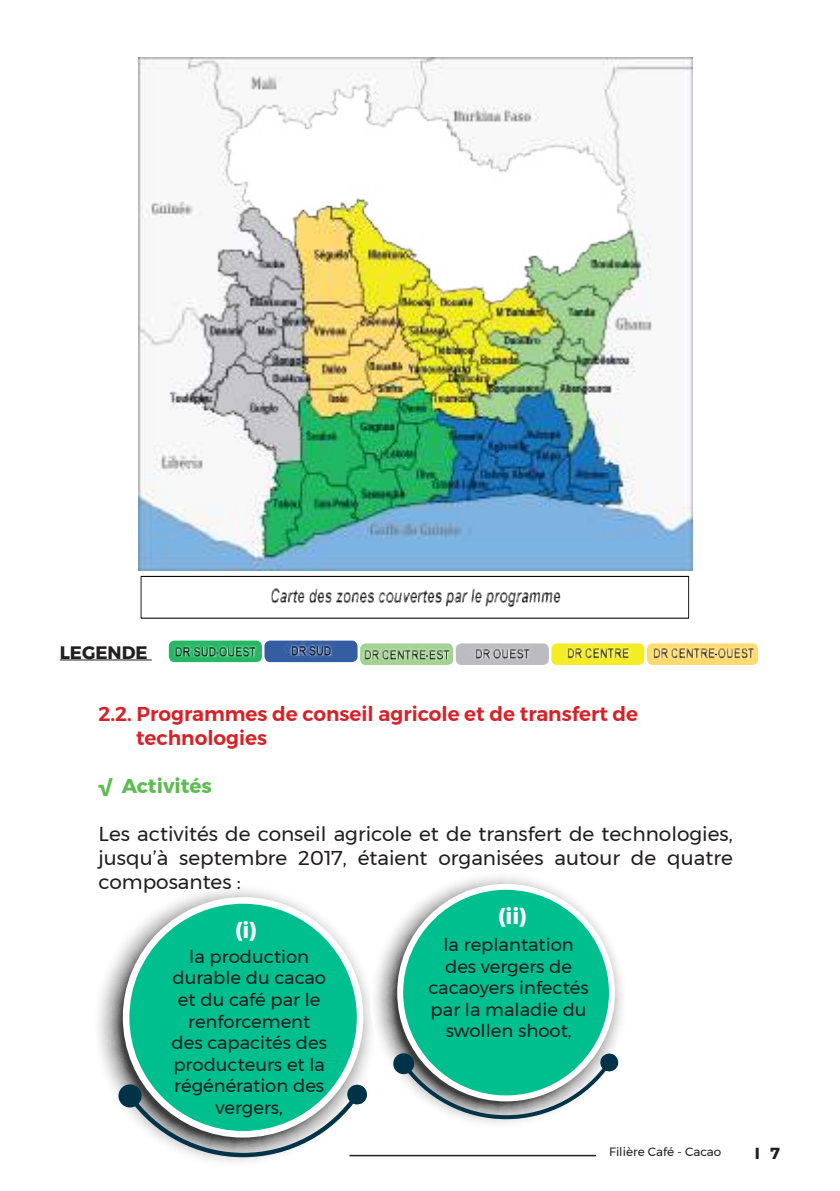
<style>
.page{position:relative;width:840px;height:1191px;background:#fff}
.page>*{position:absolute;margin:0;border:0;box-sizing:border-box;transform-origin:0 0}
.t1{font:700 22px "Montserrat";color:#fff}
.t2{font:20px/24px "Montserrat";color:#241f1f;text-align:justify}
.t3{font:600 20px/24px "Montserrat";color:#d42429}
.t4{font:700 20px "Montserrat";color:#5dbc53}
.t5{font:18px/21.6px "Montserrat";color:#241f1f;text-align:center}
.t6{font:700 18px "Montserrat";color:#241f1f}
.t7{font:700 16px "Montserrat";color:#241f1f}
.t8{font:12px "Montserrat";color:#241f1f}
</style>
<div class="page">
<hr style="left:349px;top:1154px;width:246px;height:2px;background:#241f1f">
<img style="left:98px;top:889px;width:278px;height:273px">
<svg style="left:123px;top:897px;width:240px;height:185px;fill:#00bf8f"></svg>
<svg style="left:117px;top:1082px;width:251px;height:75px"></svg>
<img style="left:138px;top:57px;width:554px;height:513px">
<div style="left:140px;top:576px;width:548px;height:42px;border:1px solid #05060b"></div>
<img style="left:271px;top:588px;width:97px;height:15px">
<img style="left:368px;top:588px;width:180px;height:19px">
<img style="left:548px;top:592px;width:13px;height:11px">
<svg style="left:169px;top:640px;width:588px;height:25px"></svg>
<img style="left:646px;top:643px;width:17px;height:19px">
<img style="left:663px;top:643px;width:43px;height:19px">
<img style="left:706px;top:643px;width:4px;height:19px">
<img style="left:710px;top:643px;width:36px;height:19px">
<img style="left:746px;top:643px;width:3px;height:19px">
<img style="left:749px;top:643px;width:8px;height:19px">
<hr style="left:60px;top:659px;width:92px;height:1px;background:#241f1f">
<img style="left:370px;top:876px;width:252px;height:251px">
<svg style="left:397px;top:883px;width:217px;height:168px;fill:#00bf8f"></svg>
<svg style="left:391px;top:1051px;width:228px;height:68px"></svg>
<p class="t6" style="left:60px;top:638px;width:89px">LEGENDE</p>
<p class="t3" style="left:136px;top:702px;width:503px;text-indent:-37px">2.2. Programmes de conseil agricole et de transfert de technologies</p>
<p class="t4" style="left:99px;top:770px;width:115px">√ Activités</p>
<p class="t2" style="left:99px;top:822px;width:635px">Les activités de conseil agricole et de transfert de technologies, jusqu’à septembre 2017, étaient organisées autour de quatre composantes :</p>
<p class="t1" style="left:235px;top:912px;width:24px">(i)</p>
<p class="t5" style="left:171px;top:945px;width:157px">la production durable du cacao et du café par le renforcement des capacités des producteurs et la régénération des vergers,</p>
<p class="t1" style="left:497px;top:899px;width:30px">(ii)</p>
<p class="t5" style="left:428px;top:933px;width:161px">la replantation des vergers de cacaoyers infectés par la maladie du swollen shoot,</p>
<p class="t8" style="left:609px;top:1142px;width:113px">Filière Café - Cacao</p>
<p class="t7" style="left:754px;top:1140px;width:27px">I 7</p>
</div>
